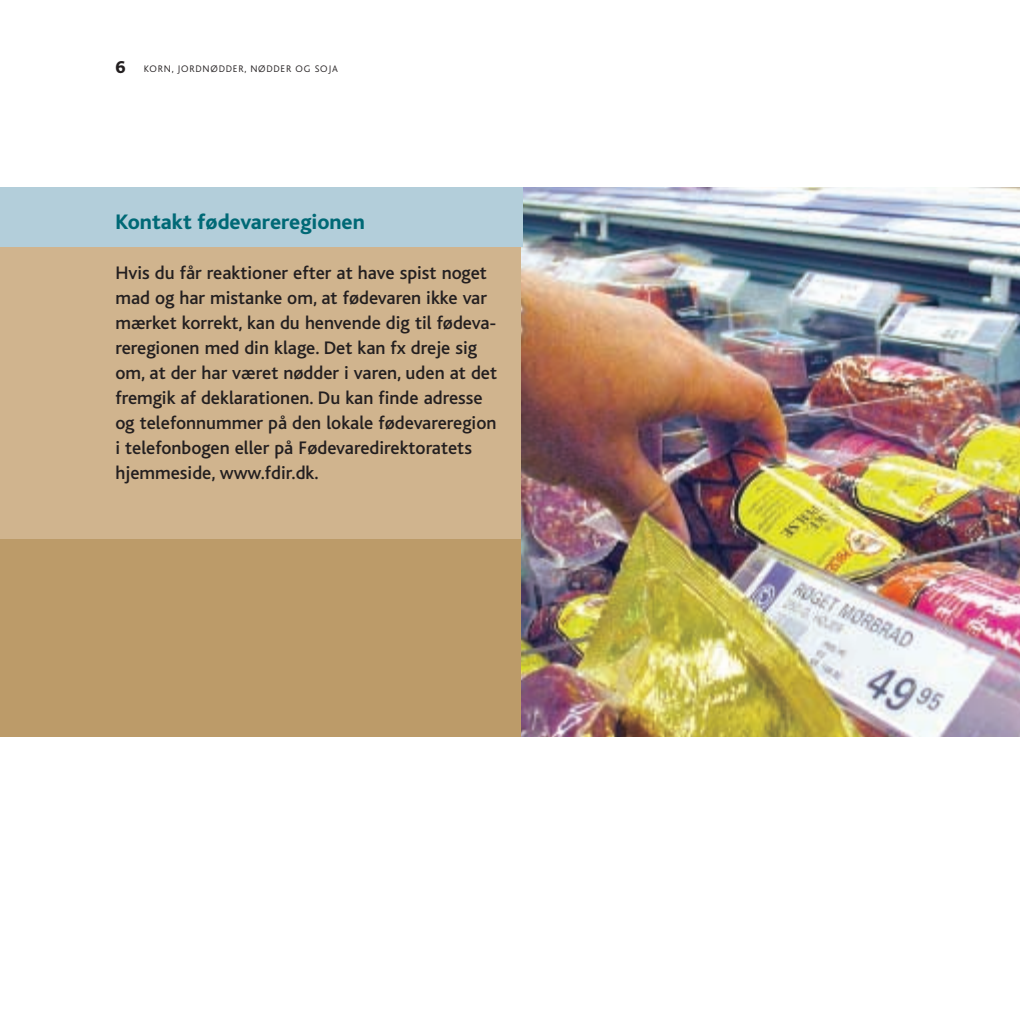
<style>
.page{position:relative;width:1020px;height:1020px;background:#fff}
.page>*{position:absolute;margin:0;border:0;box-sizing:border-box;transform-origin:0 0}
.t1{font:800 22px "Bliss";color:#006976}
.t2{font:500 19px/25px "Bliss";color:#231f20}
.t3{font:300 10px "Bliss";letter-spacing:.075em;color:#231f20}
.s1{font-weight:800;font-size:18px}
</style>
<div class="page">
<div style="left:0;top:187px;width:523px;height:550px;background:#d0b48e"></div>
<div style="left:0;top:539px;width:523px;height:198px;background:#bc9b69"></div>
<img style="left:522px;top:187px;width:498px;height:550px">
<div style="left:0;top:187px;width:523px;height:59px;background:#b3ceda"></div>
<p class="t3" style="left:115px;top:65px;width:224px"><span class="s1">6</span> KORN, JORDNØDDER, NØDDER OG SOJA</p>
<p class="t1" style="left:115px;top:214px;width:251px">Kontakt fødevareregionen</p>
<p class="t2" style="left:115px;top:262px;width:383px">Hvis du får reaktioner efter at have spist noget mad og har mistanke om, at fødevaren ikke var mærket korrekt, kan du henvende dig til fødeva&shy;reregionen med din klage. Det kan fx dreje sig om, at der har været nødder i varen, uden at det fremgik af deklarationen. Du kan finde adresse og telefonnummer på den lokale fødevareregion i telefonbogen eller på Fødevaredirektoratets hjemmeside, www.fdir.dk.</p>
</div>
